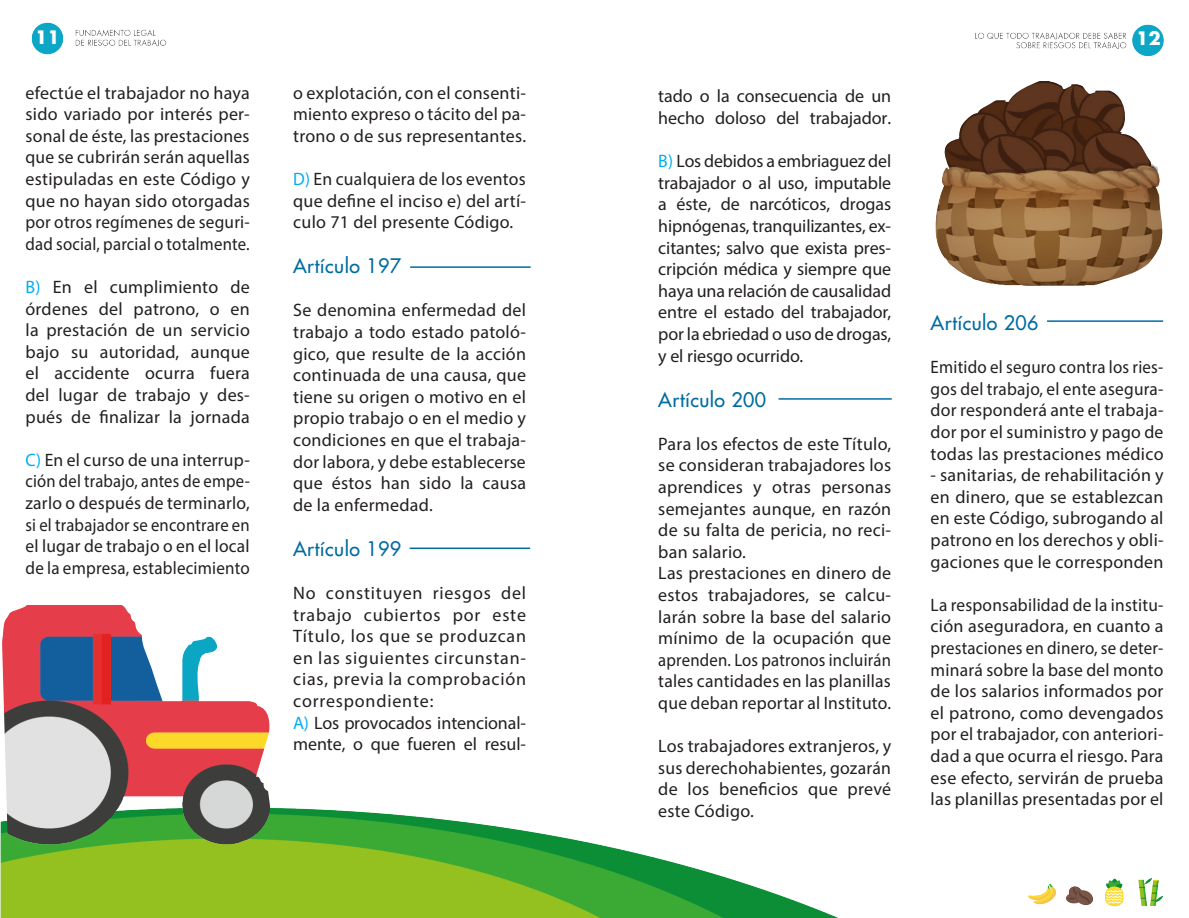
<style>
.page{position:relative;width:1189px;height:918px;background:#fff}
.page>*{position:absolute;margin:0;border:0;box-sizing:border-box;transform-origin:0 0}
.Subtitulos{font:19.5px "Futura";letter-spacing:.02em;color:#006ca0}
.Texto_corrido{font:18px/21.6px "Myriad Pro";letter-spacing:.015em;color:#231f20;text-align:justify}
.Texto_corrido-2{font:18px/21.6px "Myriad Pro";letter-spacing:.015em;color:#231f20;text-align:justify;scale:.96 1}
.Texto_corrido-3{font:18px/21.6px "Myriad Pro";letter-spacing:.015em;color:#231f20;text-align:justify;scale:.94 1}
.Texto_corrido-4{font:18px/21.6px "Myriad Pro";letter-spacing:-.005em;color:#231f20}
.t1{font:700 18px "Futura";color:#fff}
.s1{color:#00aeef}
</style>
<div class="page">
<img style="left:0;top:22px;width:1164px;height:896px">
<hr style="left:779px;top:398px;width:113px;height:2px;background:#006ca0">
<hr style="left:1047px;top:320px;width:116px;height:2px;background:#006ca0">
<img style="left:934px;top:81px;width:230px;height:205px">
<img style="left:2px;top:605px;width:279px;height:240px">
<hr style="left:410px;top:266px;width:121px;height:2px;background:#006ca0">
<hr style="left:410px;top:548px;width:120px;height:1px;background:#006ca0">
<p class="t1" style="left:35px;top:25px;width:26px">11</p>
<p class="Texto_corrido" style="left:26px;top:81px;width:226px">efectúe el trabajador no haya sido variado por interés per&shy;sonal de éste, las prestaciones que se cubrirán serán aquellas estipuladas en este Código y que no hayan sido otorgadas por otros regímenes de seguri&shy;dad social, parcial o totalmente.</p>
<p class="Texto_corrido" style="left:26px;top:276px;width:226px"><span class="s1">B)</span> En el cumplimiento de órdenes del patrono, o en la prestación de un servicio bajo su autoridad, aunque el accidente ocurra fuera del lugar de trabajo y des&shy;pués de finalizar la jornada</p>
<p class="Texto_corrido" style="left:26px;top:449px;width:226px"><span class="s1">C)</span> En el curso de una interrup&shy;ción del trabajo, antes de empe&shy;zarlo o después de terminarlo, si el trabajador se encontrare en el lugar de trabajo o en el local de la empresa, establecimiento</p>
<p class="Texto_corrido" style="left:293px;top:81px;width:234px">o explotación, con el consenti&shy;miento expreso o tácito del pa&shy;trono o de sus representantes.</p>
<p class="Texto_corrido" style="left:293px;top:168px;width:234px"><span class="s1">D)</span> En cualquiera de los eventos que define el inciso e) del artí&shy;culo 71 del presente Código.</p>
<p class="Subtitulos" style="left:293px;top:254px;width:109px">Artículo 197</p>
<p class="Texto_corrido" style="left:293px;top:299px;width:234px">Se denomina enfermedad del trabajo a todo estado patoló&shy;gico, que resulte de la acción continuada de una causa, que tiene su origen o motivo en el propio trabajo o en el medio y condiciones en que el trabaja&shy;dor labora, y debe establecerse que éstos han sido la causa de la enfermedad.</p>
<p class="Subtitulos" style="left:293px;top:536px;width:109px">Artículo 199</p>
<p class="Texto_corrido" style="left:293px;top:582px;width:234px">No constituyen riesgos del trabajo cubiertos por este Título, los que se produzcan en las siguientes circunstan&shy;cias, previa la comprobación correspondiente:</p>
<p class="Texto_corrido-4" style="left:293px;top:711px;width:234px"><span class="s1">A)</span> Los provocados intencional&shy;mente, o que fueren el resul-</p>
<p class="Texto_corrido-4" style="left:658px;top:85px;width:234px">tado o la consecuencia de un hecho doloso del trabajador.</p>
<p class="Texto_corrido" style="left:658px;top:150px;width:234px"><span class="s1">B)</span> Los debidos a embriaguez del trabajador o al uso, imputable a éste, de narcóticos, drogas hipnógenas, tranquilizantes, ex&shy;citantes; salvo que exista pres&shy;cripción médica y siempre que haya una relación de causalidad entre el estado del trabajador, por la ebriedad o uso de drogas, y el riesgo ocurrido.</p>
<p class="Subtitulos" style="left:658px;top:387px;width:109px">Artículo 200</p>
<p class="Texto_corrido" style="left:658px;top:433px;width:234px">Para los efectos de este Título, se consideran trabajadores los aprendices y otras personas semejantes aunque, en razón de su falta de pericia, no reci&shy;ban salario.</p>
<p class="Texto_corrido" style="left:658px;top:562px;width:234px">Las prestaciones en dinero de estos trabajadores, se calcu&shy;larán sobre la base del salario mínimo de la ocupación que aprenden. Los patronos incluirán tales cantidades en las planillas que deban reportar al Instituto.</p>
<p class="Texto_corrido" style="left:658px;top:735px;width:234px">Los trabajadores extranjeros, y sus derechohabientes, gozarán de los beneficios que prevé este Código.</p>
<p class="t1" style="left:1136px;top:26px;width:26px">12</p>
<p class="Subtitulos" style="left:931px;top:311px;width:109px">Artículo 206</p>
<p class="Texto_corrido-3" style="left:931px;top:356px;width:249px">Emitido el seguro contra los ries&shy;gos del trabajo, el ente asegura&shy;dor responderá ante el trabaja&shy;dor por el suministro y pago de todas las prestaciones médico</p>
<p class="Texto_corrido" style="left:931px;top:464px;width:234px">- sanitarias, de rehabilitación y en dinero, que se establezcan en este Código, subrogando al patrono en los derechos y obli&shy;gaciones que le corresponden</p>
<p class="Texto_corrido-2" style="left:931px;top:594px;width:244px">La responsabilidad de la institu&shy;ción aseguradora, en cuanto a prestaciones en dinero, se deter&shy;minará sobre la base del monto de los salarios informados por el patrono, como devengados por el trabajador, con anteriori&shy;dad a que ocurra el riesgo. Para ese efecto, servirán de prueba las planillas presentadas por el</p>
</div>
